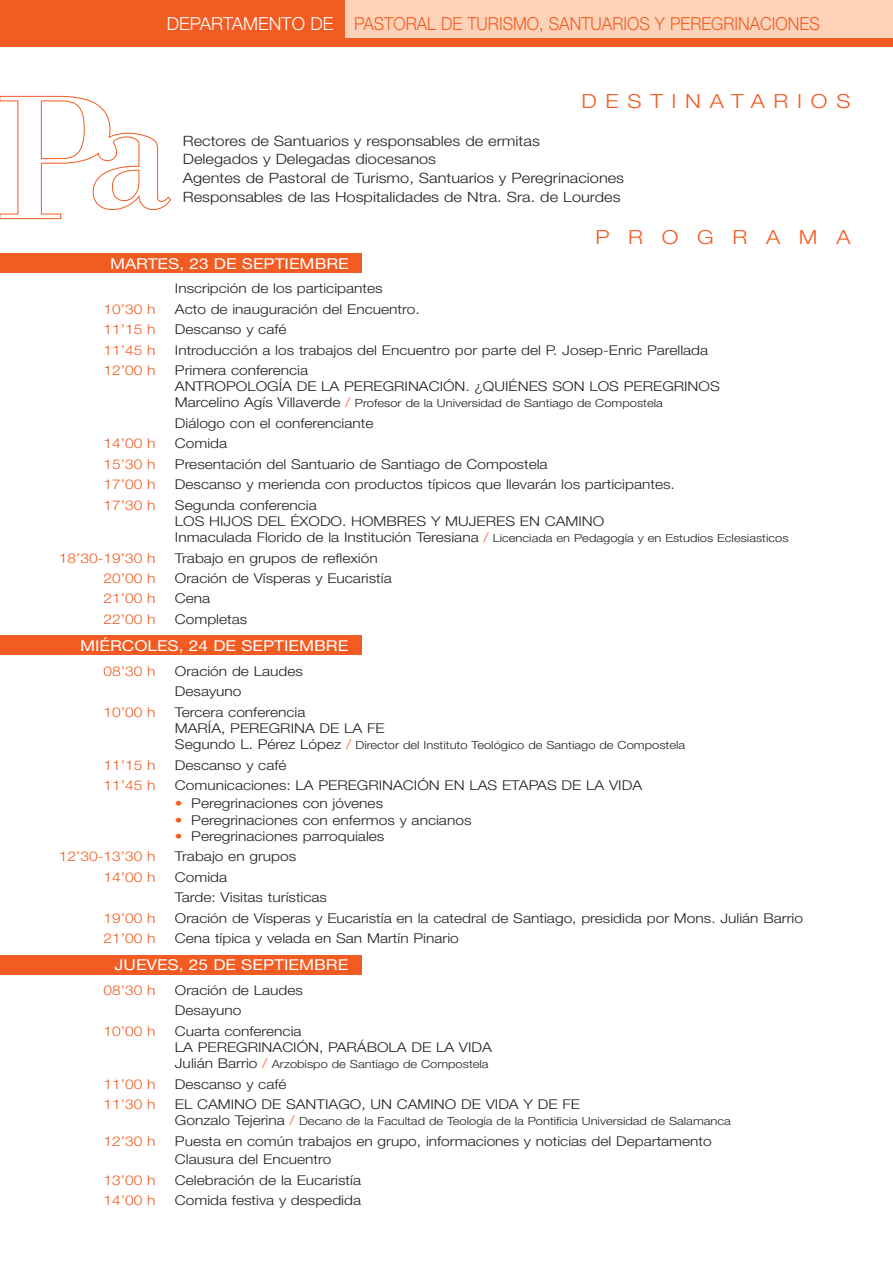
<style>
.page{position:relative;width:893px;height:1263px;background:#fff}
.page>*{position:absolute;margin:0;border:0;box-sizing:border-box;transform-origin:0 0}
.t1{font:300 19.5px "Helvetica Neue";letter-spacing:.39em;color:#f25b21;scale:1.15 1}
.t2{font:300 19.5px "Helvetica Neue";letter-spacing:.835em;color:#f25b21;scale:1.15 1}
.t3{font:300 18px "Helvetica Neue";color:#f25b21;scale:.92 1}
.t4{font:15px "Helvetica Neue";color:#fff;scale:1.15 1}
.t5{font:300 14.25px/18.8px "Helvetica Neue";color:#231f20;scale:1.15 1}
.t6{font:300 13.5px/16.2px "Helvetica Neue";color:#231f20;scale:1.15 1}
.t7{font:300 13.5px "Helvetica Neue";color:#f25b21;scale:1.15 1}
.t8{font:300 11.25px "Helvetica Neue";color:#231f20;scale:1.15 1}
.s1{color:#fff}
.s2{font-size:13.5px}
.s3{font-size:13.5px;color:#f25b21}
.s4{color:#f25b21}
</style>
<div class="page">
<div style="left:0;top:955px;width:362px;height:19px;background:#f25b21"></div>
<div style="left:0;top:635px;width:362px;height:19px;background:#f25b21"></div>
<div style="left:0;top:253px;width:362px;height:19px;background:#f25b21"></div>
<div style="left:0;top:0;width:893px;height:43px;background:#fcd3b8"></div>
<div style="left:343px;top:38px;width:550px;height:9px;background:#f25b21"></div>
<div style="left:0;top:0;width:344px;height:47px;background:#f25b21"></div>
<svg style="left:0;top:96px;width:172px;height:123px"></svg>
<h2 class="t3" style="left:167px;top:18px;width:711px"><span class="s1">DEPARTAMENTO DE</span> PASTORAL DE TURISMO, SANTUARIOS Y PEREGRINACIONES</h2>
<h1 class="t1" style="left:581px;top:94px;width:235px">DESTINATARIOS</h1>
<p class="t5" style="left:183px;top:132px;width:385px">Rectores de Santuarios y responsables de ermitas<br>Delegados y Delegadas diocesanos<br>Agentes de Pastoral de Turismo, Santuarios y Peregrinaciones Responsables de las Hospitalidades de Ntra. Sra. de Lourdes</p>
<h1 class="t2" style="left:595px;top:230px;width:223px">PROGRAMA</h1>
<p class="t6" style="left:175px;top:282px;width:182px">Inscripción de los participantes</p>
<p class="t4" style="left:110px;top:258px;width:209px">MARTES, 23 DE SEPTIEMBRE</p>
<p class="t7" style="left:104px;top:304px;width:47px">10’30 h</p>
<p class="t6" style="left:175px;top:302px;width:214px">Acto de inauguración del Encuentro.</p>
<p class="t7" style="left:104px;top:324px;width:47px">11’15 h</p>
<p class="t6" style="left:175px;top:322px;width:99px">Descanso y café</p>
<p class="t7" style="left:104px;top:345px;width:47px">11’45 h</p>
<p class="t6" style="left:175px;top:343px;width:465px">Introducción a los trabajos del Encuentro por parte del P. Josep-Enric Parellada</p>
<p class="t7" style="left:104px;top:365px;width:47px">12’00 h</p>
<p class="t6" style="left:175px;top:363px;width:475px">Primera conferencia<br>ANTROPOLOGÍA DE LA PEREGRINACIÓN. ¿QUIÉNES SON LOS PEREGRINOS</p>
<p class="t8" style="left:175px;top:399px;width:426px"><span class="s2">Marcelino Agís Villaverde</span> <span class="s3">/</span> Profesor de la Universidad de Santiago de Compostela</p>
<p class="t6" style="left:175px;top:416px;width:174px">Diálogo con el conferenciante</p>
<p class="t7" style="left:104px;top:439px;width:47px">14’00 h</p>
<p class="t6" style="left:175px;top:437px;width:47px">Comida</p>
<p class="t7" style="left:104px;top:459px;width:47px">15’30 h</p>
<p class="t6" style="left:175px;top:457px;width:326px">Presentación del Santuario de Santiago de Compostela</p>
<p class="t7" style="left:104px;top:479px;width:47px">17’00 h</p>
<p class="t6" style="left:175px;top:478px;width:436px">Descanso y merienda con productos típicos que llevarán los participantes.</p>
<p class="t7" style="left:104px;top:500px;width:47px">17’30 h</p>
<p class="t6" style="left:175px;top:498px;width:375px">Segunda conferencia<br>LOS HIJOS DEL ÉXODO. HOMBRES Y MUJERES EN CAMINO</p>
<p class="t8" style="left:175px;top:534px;width:535px"><span class="s2">Inmaculada Florido de la Institución Teresiana</span> <span class="s3">/</span> Licenciada en Pedagogía y en Estudios Eclesiasticos</p>
<p class="t7" style="left:59px;top:553px;width:85px">18’30-19’30 h</p>
<p class="t6" style="left:175px;top:551px;width:178px">Trabajo en grupos de reflexión</p>
<p class="t7" style="left:104px;top:573px;width:47px">20’00 h</p>
<p class="t6" style="left:175px;top:571px;width:190px">Oración de Vísperas y Eucaristía</p>
<p class="t7" style="left:104px;top:594px;width:47px">21’00 h</p>
<p class="t6" style="left:175px;top:592px;width:32px">Cena</p>
<p class="t7" style="left:104px;top:614px;width:47px">22’00 h</p>
<p class="t6" style="left:175px;top:612px;width:65px">Completas</p>
<p class="t7" style="left:104px;top:666px;width:47px">08’30 h</p>
<p class="t6" style="left:175px;top:662px;width:113px;line-height:20.4px">Oración de Laudes<br>Desayuno</p>
<p class="t7" style="left:104px;top:707px;width:47px">10’00 h</p>
<p class="t6" style="left:175px;top:705px;width:184px">Tercera conferencia<br>MARÍA, PEREGRINA DE LA FE</p>
<p class="t8" style="left:175px;top:741px;width:445px"><span class="s2">Segundo L. Pérez López</span> <span class="s3">/</span> Director del Instituto Teológico de Santiago de Compostela</p>
<p class="t7" style="left:104px;top:760px;width:47px">11’15 h</p>
<p class="t6" style="left:175px;top:758px;width:99px">Descanso y café</p>
<p class="t7" style="left:104px;top:780px;width:47px">11’45 h</p>
<p class="t6" style="left:175px;top:778px;width:408px">Comunicaciones: LA PEREGRINACIÓN EN LAS ETAPAS DE LA VIDA</p>
<p class="t6" style="left:175px;top:797px;width:183px"><span class="s4">•</span> Peregrinaciones con jóvenes</p>
<p class="t6" style="left:175px;top:813px;width:259px"><span class="s4">•</span> Peregrinaciones con enfermos y ancianos</p>
<p class="t6" style="left:175px;top:829px;width:184px"><span class="s4">•</span> Peregrinaciones parroquiales</p>
<p class="t7" style="left:59px;top:851px;width:85px">12’30-13’30 h</p>
<p class="t6" style="left:175px;top:849px;width:107px">Trabajo en grupos</p>
<p class="t7" style="left:104px;top:872px;width:47px">14’00 h</p>
<p class="t6" style="left:175px;top:868px;width:134px;line-height:20.4px">Comida<br>Tarde: Visitas turísticas</p>
<p class="t7" style="left:104px;top:913px;width:47px">19’00 h</p>
<p class="t6" style="left:175px;top:911px;width:548px">Oración de Vísperas y Eucaristía en la catedral de Santiago, presidida por Mons. Julián Barrio</p>
<p class="t7" style="left:104px;top:933px;width:47px">21’00 h</p>
<p class="t6" style="left:175px;top:931px;width:248px">Cena típica y velada en San Martín Pinario</p>
<p class="t7" style="left:104px;top:985px;width:47px">08’30 h</p>
<p class="t6" style="left:175px;top:981px;width:113px;line-height:20.4px">Oración de Laudes<br>Desayuno</p>
<p class="t7" style="left:104px;top:1026px;width:47px">10’00 h</p>
<p class="t6" style="left:175px;top:1024px;width:277px">Cuarta conferencia<br>LA PEREGRINACIÓN, PARÁBOLA DE LA VIDA</p>
<p class="t8" style="left:175px;top:1060px;width:274px"><span class="s2">Julián Barrio</span> <span class="s3">/</span> Arzobispo de Santiago de Compostela</p>
<p class="t7" style="left:104px;top:1079px;width:47px">11’00 h</p>
<p class="t6" style="left:175px;top:1077px;width:99px">Descanso y café</p>
<p class="t7" style="left:104px;top:1099px;width:47px">11’30 h</p>
<p class="t6" style="left:175px;top:1097px;width:354px">EL CAMINO DE SANTIAGO, UN CAMINO DE VIDA Y DE FE</p>
<p class="t8" style="left:175px;top:1117px;width:485px"><span class="s2">Gonzalo Tejerina</span> <span class="s3">/</span> Decano de la Facultad de Teología de la Pontificia Universidad de Salamanca</p>
<p class="t7" style="left:104px;top:1136px;width:47px">12’30 h</p>
<p class="t6" style="left:175px;top:1133px;width:468px;line-height:18.3px">Puesta en común trabajos en grupo, informaciones y noticias del Departamento<br>Clausura del Encuentro</p>
<p class="t7" style="left:104px;top:1175px;width:47px">13’00 h</p>
<p class="t6" style="left:175px;top:1173px;width:163px">Celebración de la Eucaristía</p>
<p class="t7" style="left:104px;top:1195px;width:47px">14’00 h</p>
<p class="t6" style="left:175px;top:1193px;width:163px">Comida festiva y despedida</p>
<p class="t4" style="left:80px;top:640px;width:235px">MIÉRCOLES, 24 DE SEPTIEMBRE</p>
<p class="t4" style="left:115px;top:959px;width:205px">JUEVES, 25 DE SEPTIEMBRE</p>
</div>
